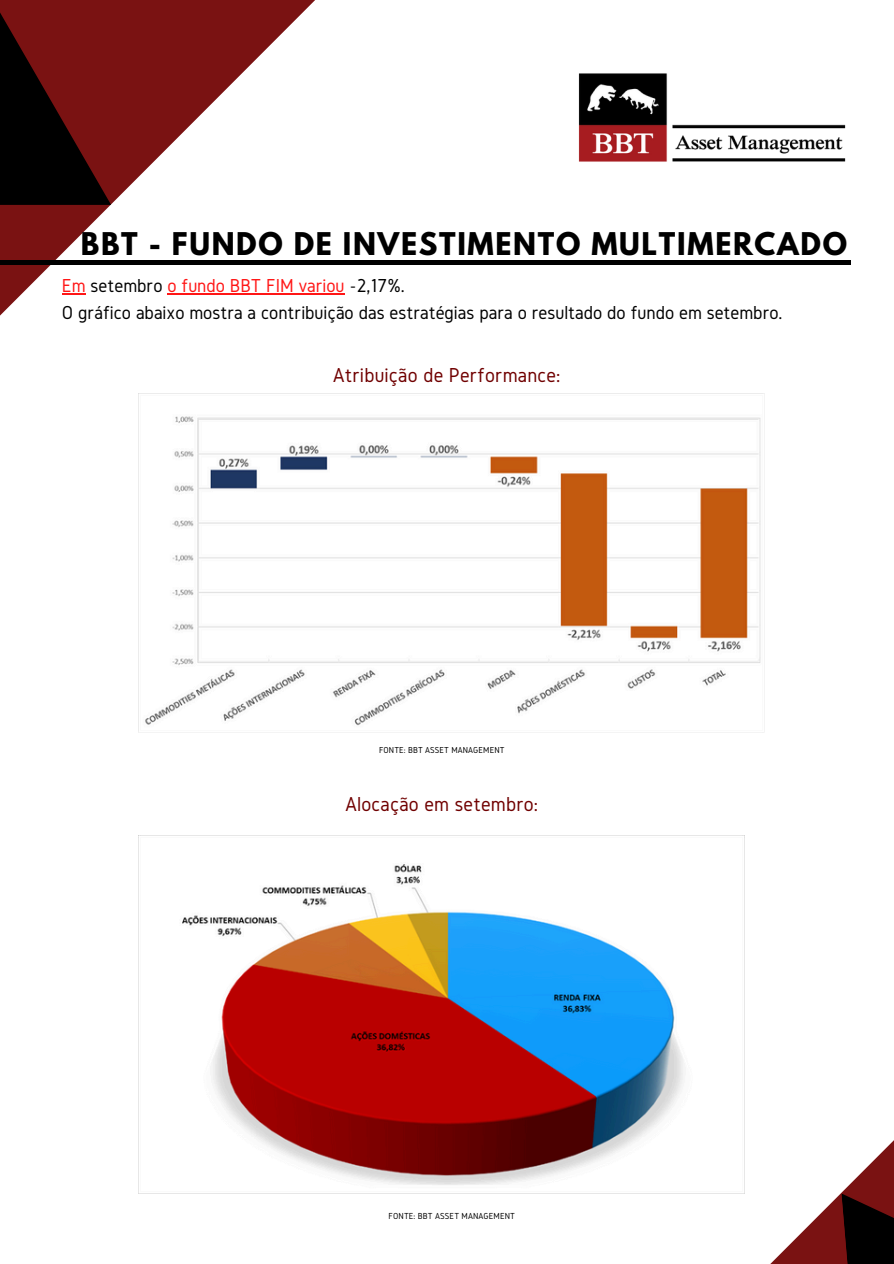
<style>
.page{position:relative;width:894px;height:1264px;background:#fff}
.page>*{position:absolute;margin:0;border:0;box-sizing:border-box;transform-origin:0 0}
.t1{font:700 27.75px "League Spartan";letter-spacing:.06em;color:#000}
.t2{font:21px "Gidole";letter-spacing:.01em;color:#700000}
.t3{font:19.5px/27px "Gidole";color:#000}
.t4{font:9px "Gidole";letter-spacing:.01em;color:#000}
.s1{color:#ff1616}
</style>
<div class="page">
<svg style="left:0;top:0;width:370px;height:316px"></svg>
<svg style="left:0;top:0;width:111px;height:205px;background:#400909"></svg>
<hr style="left:0;top:260px;width:850px;height:4px;background:#000">
<svg style="left:603px;top:1002px;width:290px;height:261px"></svg>
<svg style="left:841px;top:1193px;width:52px;height:70px;background:#1d0404"></svg>
<img style="left:578px;top:73px;width:268px;height:89px">
<img style="left:138px;top:393px;width:626px;height:340px">
<img style="left:138px;top:835px;width:606px;height:358px">
<svg style="left:62px;top:293px;width:24px;height:1px"></svg>
<hr style="left:167px;top:293px;width:177px;height:1px;background:#ff1616">
<p class="t1" style="left:81px;top:230px;width:767px">BBT - FUNDO DE INVESTIMENTO MULTIMERCADO</p>
<p class="t3" style="left:62px;top:272px;width:722px"><span class="s1">Em</span> setembro <span class="s1">o fundo BBT FIM variou</span> -2,17%.<br>O gráfico abaixo mostra a contribuição das estratégias para o resultado do fundo em setembro.</p>
<h2 class="t2" style="left:333px;top:363px;width:229px">Atribuição de Performance:</h2>
<h2 class="t4" style="left:379px;top:744px;width:127px">FONTE: BBT ASSET MANAGEMENT</h2>
<p class="t2" style="left:345px;top:793px;width:194px">Alocação em setembro:</p>
<p class="t4" style="left:388px;top:1211px;width:128px">FONTE: BBT ASSET MANAGEMENT</p>
</div>
